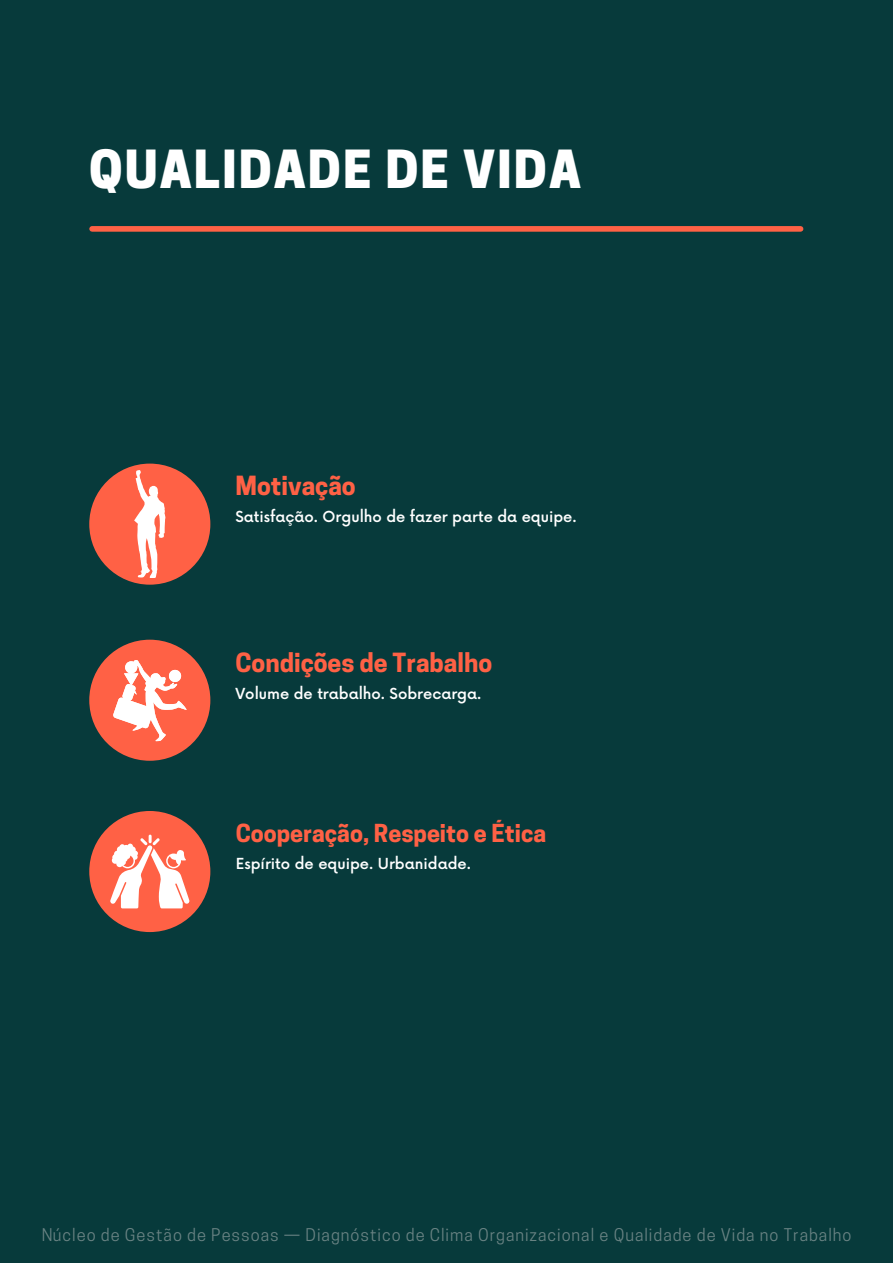
<style>
.page{position:relative;width:893px;height:1264px;background:#fff}
.page>*{position:absolute;margin:0;border:0;box-sizing:border-box;transform-origin:0 0}
.t1{font:800 49.35px "Cooper Hewitt";letter-spacing:.04em;color:#fff}
.t2{font:700 24.75px "Cooper Hewitt";color:#ff6145}
.t3{font:700 23.25px "Cooper Hewitt";color:#ff6145}
.t4{font:16.5px "Cooper Hewitt";letter-spacing:.06em;color:#cbcbcb}
.t5{font:500 14.85px "Now";color:#fff}
</style>
<div class="page">
<div style="left:0;top:0;width:892px;height:1262px;background:#073a3b"></div>
<div style="left:92px;top:226px;width:708px;height:6px;background:#ff6145"></div>
<div style="left:89px;top:811px;width:121px;height:121px;background:#ff6145;border-radius:50%"></div>
<div style="left:89px;top:639px;width:121px;height:121px;background:#ff6145;border-radius:50%"></div>
<div style="left:89px;top:463px;width:121px;height:121px;background:#ff6145;border-radius:50%"></div>
<svg style="left:110px;top:834px;width:80px;height:74px"></svg>
<svg style="left:113px;top:660px;width:74px;height:81px"></svg>
<svg style="left:134px;top:470px;width:31px;height:108px"></svg>
<p class="t1" style="left:89px;top:151px;width:493px">QUALIDADE DE VIDA</p>
<p class="t2" style="left:235px;top:476px;width:122px">Motivação</p>
<p class="t5" style="left:235px;top:508px;width:343px">Satisfação. Orgulho de fazer parte da equipe.</p>
<p class="t2" style="left:235px;top:653px;width:258px">Condições de Trabalho</p>
<p class="t5" style="left:235px;top:686px;width:247px">Volume de trabalho. Sobrecarga.</p>
<p class="t3" style="left:236px;top:824px;width:312px">Cooperação, Respeito e Ética</p>
<p class="t5" style="left:236px;top:855px;width:236px">Espírito de equipe. Urbanidade.</p>
<p class="t4" style="left:41px;top:1228px;width:811px">Núcleo de Gestão de Pessoas — Diagnóstico de Clima Organizacional e Qualidade de Vida no Trabalho</p>
</div>
